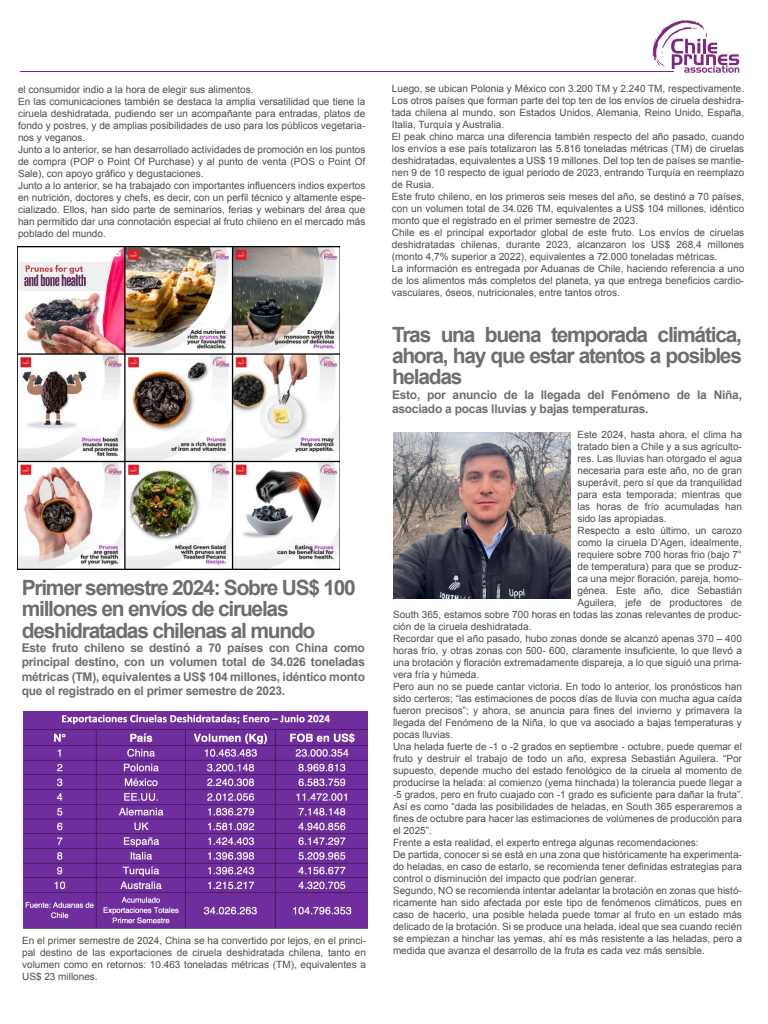
<style>
.page{position:relative;width:768px;height:1024px;background:#fff}
.page>*{position:absolute;margin:0;border:0;box-sizing:border-box;transform-origin:0 0}
.t1{font:700 21px/21.2px "Arial";letter-spacing:-.06em;color:#6d6e70;text-align:justify}
.t2{font:700 12px/14.4px "Arial";letter-spacing:-.02em;color:#6d6e70}
.t3{font:10px/12px "Arial";color:#4d4d4d}
</style>
<div class="page">
<svg style="left:653px;top:20px;width:86px;height:53px"></svg>
<hr style="left:20px;top:71px;width:654px;height:1px;background:#802780">
<img style="left:393px;top:433px;width:178px;height:166px">
<img style="left:23px;top:712px;width:344px;height:217px">
<img style="left:17px;top:246px;width:322px;height:324px">
<p class="t3" style="left:18px;top:83px;width:349px">el consumidor indio a la hora de elegir sus alimentos.<br>En las comunicaciones también se destaca la amplia versatilidad que tiene la ciruela deshidratada, pudiendo ser un acompañante para entradas, platos de fondo y postres, y de amplias posibilidades de uso para los públicos vegetaria&shy;nos y veganos.<br>Junto a lo anterior, se han desarrollado actividades de promoción en los puntos de compra (POP o Point Of Purchase) y al punto de venta (POS o Point Of Sale), con apoyo gráfico y degustaciones.<br>Junto a lo anterior, se ha trabajado con importantes influencers indios expertos en nutrición, doctores y chefs, es decir, con un perfil técnico y altamente espe&shy;cializado. Ellos, han sido parte de seminarios, ferias y webinars del área que han permitido dar una connotación especial al fruto chileno en el mercado más poblado del mundo.</p>
<h1 class="t1" style="left:22px;top:578px;width:336px;text-align:left">Primer semestre 2024: Sobre US$ 100 millones en envíos de ciruelas deshidratadas chilenas al mundo</h1>
<p class="t2" style="left:22px;top:641px;width:345px;text-align:justify">Este fruto chileno se destinó a 70 países con China como principal destino, con un volumen total de 34.026 toneladas métricas (TM), equivalentes a US$ 104 millones, idéntico monto que el registrado en el primer semestre de 2023.</p>
<p class="t3" style="left:22px;top:935px;width:345px;text-align:justify">En el primer semestre de 2024, China se ha convertido por lejos, en el princi&shy;pal destino de las exportaciones de ciruela deshidratada chilena, tanto en volumen como en retornos: 10.463 toneladas métricas (TM), equivalentes a US$ 23 millones.</p>
<p class="t3" style="left:392px;top:82px;width:354px">Luego, se ubican Polonia y México con 3.200 TM y 2.240 TM, respectivamente.<br>Los otros países que forman parte del top ten de los envíos de ciruela deshidra&shy;tada chilena al mundo, son Estados Unidos, Alemania, Reino Unido, España, Italia, Turquía y Australia.<br>El peak chino marca una diferencia también respecto del año pasado, cuando los envíos a ese país totalizaron las 5.816 toneladas métricas (TM) de ciruelas deshidratadas, equivalentes a US$ 19 millones. Del top ten de países se mantie&shy;nen 9 de 10 respecto de igual periodo de 2023, entrando Turquía en reemplazo de Rusia.<br>Este fruto chileno, en los primeros seis meses del año, se destinó a 70 países, con un volumen total de 34.026 TM, equivalentes a US$ 104 millones, idéntico monto que el registrado en el primer semestre de 2023.<br>Chile es el principal exportador global de este fruto. Los envíos de ciruelas deshidratadas chilenas, durante 2023, alcanzaron los US$ 268,4 millones (monto 4,7% superior a 2022), equivalentes a 72.000 toneladas métricas.<br>La información es entregada por Aduanas de Chile, haciendo referencia a uno de los alimentos más completos del planeta, ya que entrega beneficios cardio&shy;vasculares, óseos, nutricionales, entre tantos otros.</p>
<h1 class="t1" style="left:392px;top:325px;width:352px">Tras una buena temporada climática, ahora, hay que estar atentos a posibles heladas</h1>
<p class="t2" style="left:392px;top:388px;width:352px">Esto, por anuncio de la llegada del Fenómeno de la Niña, asociado a pocas lluvias y bajas temperaturas.</p>
<p class="t3" style="left:578px;top:428px;width:166px">Este 2024, hasta ahora, el clima ha</p>
<p class="t3" style="left:578px;top:440px;width:166px">tratado bien a Chile y a sus agriculto-</p>
<p class="t3" style="left:578px;top:452px;width:166px">res. Las lluvias han otorgado el agua</p>
<p class="t3" style="left:578px;top:464px;width:166px">necesaria para este año, no de gran</p>
<p class="t3" style="left:578px;top:476px;width:166px">superávit, pero sí que da tranquilidad</p>
<p class="t3" style="left:578px;top:488px;width:166px">para esta temporada; mientras que</p>
<p class="t3" style="left:578px;top:500px;width:166px">las horas de frío acumuladas han</p>
<p class="t3" style="left:578px;top:512px;width:90px">sido las apropiadas.</p>
<p class="t3" style="left:578px;top:524px;width:166px">Respecto a esto último, un carozo</p>
<p class="t3" style="left:578px;top:536px;width:166px">como la ciruela D’Agen, idealmente,</p>
<p class="t3" style="left:578px;top:548px;width:166px">requiere sobre 700 horas frio (bajo 7°</p>
<p class="t3" style="left:578px;top:560px;width:166px">de temperatura) para que se produz-</p>
<p class="t3" style="left:578px;top:572px;width:166px">ca una mejor floración, pareja, homo-</p>
<p class="t3" style="left:578px;top:584px;width:166px">génea. Este año, dice Sebastián</p>
<p class="t3" style="left:578px;top:596px;width:166px">Aguilera, jefe de productores de</p>
<p class="t3" style="left:393px;top:608px;width:350px">South 365, estamos sobre 700 horas en todas las zonas relevantes de produc-</p>
<p class="t3" style="left:393px;top:620px;width:140px">ción de la ciruela deshidratada.</p>
<p class="t3" style="left:393px;top:632px;width:350px">Recordar que el año pasado, hubo zonas donde se alcanzó apenas 370 – 400</p>
<p class="t3" style="left:393px;top:644px;width:350px">horas frío, y otras zonas con 500- 600, claramente insuficiente, lo que llevó a</p>
<p class="t3" style="left:393px;top:656px;width:350px">una brotación y floración extremadamente dispareja, a lo que siguió una prima-</p>
<p class="t3" style="left:393px;top:668px;width:88px">vera fría y húmeda.</p>
<p class="t3" style="left:393px;top:680px;width:350px">Pero aun no se puede cantar victoria. En todo lo anterior, los pronósticos han</p>
<p class="t3" style="left:393px;top:692px;width:350px">sido certeros; “las estimaciones de pocos días de lluvia con mucha agua caída</p>
<p class="t3" style="left:393px;top:704px;width:350px">fueron precisos”; y ahora, se anuncia para fines del invierno y primavera la</p>
<p class="t3" style="left:393px;top:716px;width:350px">llegada del Fenómeno de la Niña, lo que va asociado a bajas temperaturas y</p>
<p class="t3" style="left:393px;top:728px;width:62px">pocas lluvias.</p>
<p class="t3" style="left:393px;top:740px;width:350px">Una helada fuerte de -1 o -2 grados en septiembre - octubre, puede quemar el</p>
<p class="t3" style="left:393px;top:752px;width:350px">fruto y destruir el trabajo de todo un año, expresa Sebastián Aguilera. “Por</p>
<p class="t3" style="left:393px;top:764px;width:350px">supuesto, depende mucho del estado fenológico de la ciruela al momento de</p>
<p class="t3" style="left:393px;top:776px;width:351px">producirse la helada: al comienzo (yema hinchada) la tolerancia puede llegar a</p>
<p class="t3" style="left:393px;top:788px;width:352px">-5 grados, pero en fruto cuajado con -1 grado es suficiente para dañar la fruta”.</p>
<p class="t3" style="left:393px;top:800px;width:350px">Así es como “dada las posibilidades de heladas, en South 365 esperaremos a</p>
<p class="t3" style="left:393px;top:812px;width:350px">fines de octubre para hacer las estimaciones de volúmenes de producción para</p>
<p class="t3" style="left:393px;top:824px;width:40px">el 2025”.</p>
<p class="t3" style="left:393px;top:836px;width:307px">Frente a esta realidad, el experto entrega algunas recomendaciones:</p>
<p class="t3" style="left:393px;top:848px;width:350px">De partida, conocer si se está en una zona que históricamente ha experimenta-</p>
<p class="t3" style="left:393px;top:860px;width:350px">do heladas, en caso de estarlo, se recomienda tener definidas estrategias para</p>
<p class="t3" style="left:393px;top:872px;width:245px">control o disminución del impacto que podrían generar.</p>
<p class="t3" style="left:393px;top:884px;width:350px">Segundo, NO se recomienda intentar adelantar la brotación en zonas que histó-</p>
<p class="t3" style="left:393px;top:896px;width:350px">ricamente han sido afectada por este tipo de fenómenos climáticos, pues en</p>
<p class="t3" style="left:393px;top:908px;width:350px">caso de hacerlo, una posible helada puede tomar al fruto en un estado más</p>
<p class="t3" style="left:393px;top:920px;width:350px">delicado de la brotación. Si se produce una helada, ideal que sea cuando recién</p>
<p class="t3" style="left:393px;top:932px;width:350px">se empiezan a hinchar las yemas, ahí es más resistente a las heladas, pero a</p>
<p class="t3" style="left:393px;top:944px;width:313px">medida que avanza el desarrollo de la fruta es cada vez más sensible.</p>
</div>
